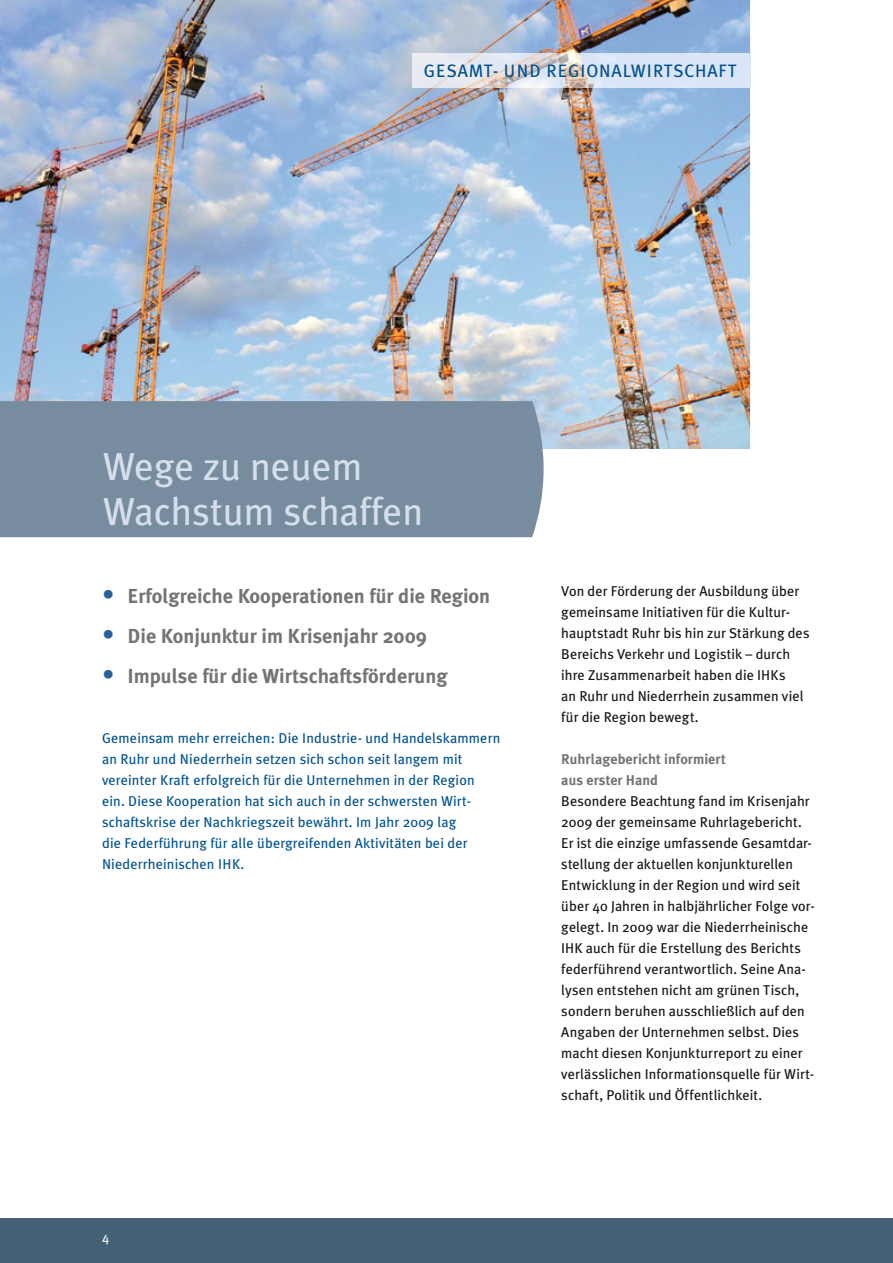
<style>
.page{position:relative;width:893px;height:1263px;background:#fff}
.page>*{position:absolute;margin:0;border:0;box-sizing:border-box;transform-origin:0 0}
.t1{font:39px/45px "Meta Plus";color:#d5dfec}
.t2{font:700 20.25px "Meta Plus";color:#747473}
.t3{font:18px "Meta Plus";letter-spacing:.05em;color:#00518e}
.t4{font:14.25px/21px "Meta Plus";letter-spacing:.005em;color:#131413}
.t5{font:14.25px/21px "Meta Plus";letter-spacing:.01em;color:#00518e}
.t6{font:700 14.25px/21px "Meta Plus";color:#747473}
.t7{font:13.5px "Meta Plus";color:#fff}
.s1{font-size:24.75px;color:#266199}
</style>
<div class="page">
<img style="left:0;top:0;width:750px;height:449px">
<div style="left:0;top:401px;width:544px;height:136px;background:#778c9f"></div>
<img style="left:412px;top:53px;width:338px;height:34px">
<div style="left:0;top:1218px;width:893px;height:45px;background:#446074"></div>
<p class="t3" style="left:424px;top:63px;width:314px">GESAMT- UND REGIONALWIRTSCHAFT</p>
<h1 class="t1" style="left:103px;top:447px;width:322px">Wege zu neuem<br>Wachstum schaffen</h1>
<h2 class="t2" style="left:102px;top:588px;width:390px"><span class="s1">•</span> Erfolgreiche Kooperationen für die Region</h2>
<h2 class="t2" style="left:102px;top:628px;width:327px"><span class="s1">•</span> Die Konjunktur im Krisenjahr 2009</h2>
<h2 class="t2" style="left:102px;top:668px;width:347px"><span class="s1">•</span> Impulse für die Wirtschaftsförderung</h2>
<p class="t5" style="left:102px;top:729px;width:400px">Gemeinsam mehr erreichen: Die Industrie- und Handelskammern an Ruhr und Niederrhein setzen sich schon seit langem mit vereinter Kraft erfolgreich für die Unternehmen in der Region ein. Diese Kooperation hat sich auch in der schwersten Wirt&shy;schaftskrise der Nachkriegszeit bewährt. Im Jahr 2009 lag<br>die Feder führung für alle übergreifenden Aktivitäten bei der Niederrheinischen IHK.</p>
<p class="t7" style="left:102px;top:1232px;width:9px">4</p>
<p class="t4" style="left:561px;top:582px;width:250px">Von der Förderung der Ausbildung über gemeinsame Initiativen für die Kultur&shy;hauptstadt Ruhr bis hin zur Stärkung des Bereichs Verkehr und Logistik – durch ihre Zusammenarbeit haben die IHKs<br>an Ruhr und Niederrhein zusammen viel für die Region bewegt.</p>
<p class="t6" style="left:561px;top:749px;width:166px">Ruhrlagebericht informiert aus erster Hand</p>
<p class="t4" style="left:561px;top:792px;width:255px">Besondere Beachtung fand im Krisenjahr 2009 der gemeinsame Ruhrlagebericht.<br>Er ist die einzige umfassende Gesamtdar&shy;stellung der aktuellen konjunkturellen Entwicklung in der Region und wird seit über 40 Jahren in halbjährlicher Folge vor&shy;gelegt. In 2009 war die Niederrheinische IHK auch für die Erstellung des Berichts federführend verantwortlich. Seine Ana&shy;lysen entstehen nicht am grünen Tisch, sondern beruhen ausschließlich auf den Angaben der Unternehmen selbst. Dies macht diesen Konjunkturreport zu einer verlässlichen Informationsquelle für Wirt&shy;schaft, Politik und Öffentlichkeit.</p>
</div>
